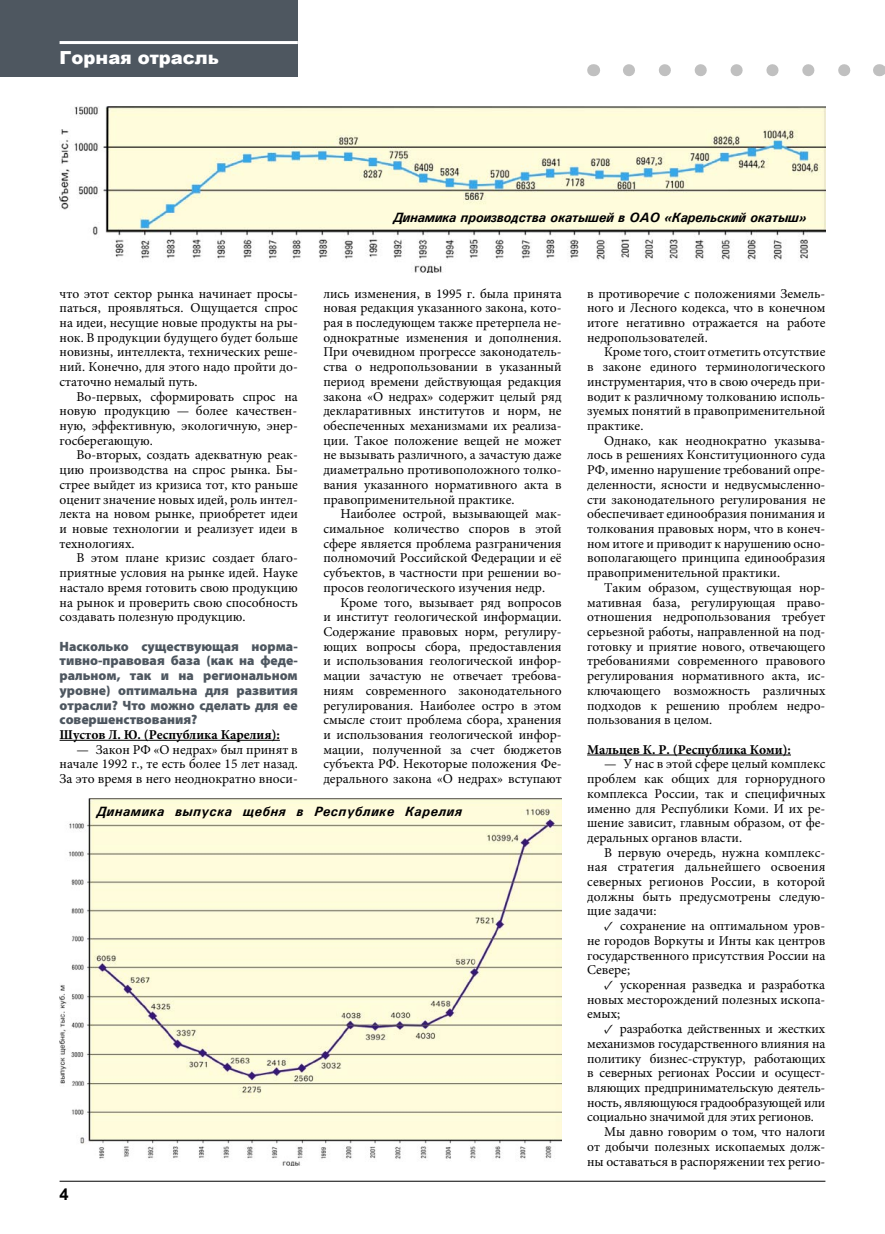
<style>
.page{position:relative;width:885px;height:1234px;background:#fff}
.page>*{position:absolute;margin:0;border:0;box-sizing:border-box;transform-origin:0 0}
.PV_kolontit_ArB-12_left{font:900 18px "Arial";color:#fff}
.t1{font:700 16.5px "Arial";color:#000}
.PV_osn_M-9{font:13.5px/14.7px "Minion Pro";color:#000;text-align:justify}
.PV_osn_M-9-2{font:900 13.5px/14.7px "Myriad Pro";color:#4e5760;text-align:justify}
.PV_osn_M-9-3{font:700 13.5px "Minion Pro";color:#000}
.PV_news_Un{font:italic 700 13.5px "Univers Cyr";color:#000}
.PV_news_Un-2{font:italic 700 13.5px "Univers Cyr";letter-spacing:.05em;color:#000}
</style>
<div class="page">
<div style="left:0;top:0;width:298px;height:77px;background:#4e5760"></div>
<hr style="left:60px;top:41px;width:238px;height:3px;background:#fff">
<hr style="left:60px;top:1180px;width:765px;height:1px;background:#000">
<svg style="left:628px;top:64px;width:223px;height:12px"></svg>
<svg style="left:593px;top:64px;width:1px;height:12px"></svg>
<svg style="left:878px;top:64px;width:7px;height:12px"></svg>
<hr style="left:60px;top:739px;width:220px;height:1px;background:#000">
<hr style="left:587px;top:754px;width:203px;height:1px;background:#000">
<img style="left:60px;top:106px;width:765px;height:166px">
<img style="left:60px;top:798px;width:501px;height:367px">
<p class="PV_kolontit_ArB-12_left" style="left:60px;top:44px;width:161px">Горная отрасль</p>
<p class="PV_news_Un" style="left:393px;top:209px;width:414px">Динамика производства окатышей в ОАО «Карельский окатыш»</p>
<p class="PV_osn_M-9" style="left:60px;top:286px;width:240px">что этот сектор рынка начинает просы&shy;паться, проявляться. Ощущается спрос на идеи, несущие новые продукты на ры&shy;нок. В продукции будущего будет больше новизны, интеллекта, технических реше&shy;ний. Конечно, для этого надо пройти до&shy;статочно немалый путь.</p>
<p class="PV_osn_M-9" style="left:60px;top:389px;width:240px;text-indent:17px">Во-первых, сформировать спрос на новую продукцию — более качествен&shy;ную, эффективную, экологичную, энер&shy;госберегающую.</p>
<p class="PV_osn_M-9" style="left:60px;top:448px;width:240px;text-indent:17px">Во-вторых, создать адекватную реак&shy;цию производства на спрос рынка. Бы&shy;стрее выйдет из кризиса тот, кто раньше оценит значение новых идей, роль интел&shy;лекта на новом рынке, приобретет идеи и новые технологии и реализует идеи в технологиях.</p>
<p class="PV_osn_M-9" style="left:60px;top:551px;width:240px;text-indent:17px">В этом плане кризис создает благо&shy;приятные условия на рынке идей. Науке настало время готовить свою продукцию на рынок и проверить свою способность создавать полезную продукцию.</p>
<p class="PV_osn_M-9-2" style="left:60px;top:638px;width:240px">Насколько существующая норма&shy;тивно-правовая база (как на феде&shy;ральном, так и на региональном уровне) оптимальна для развития отрасли? Что можно сделать для ее совершенствования?</p>
<p class="PV_osn_M-9-3" style="left:60px;top:726px;width:222px">Шустов Л. Ю. (Республика Карелия):</p>
<p class="PV_osn_M-9" style="left:60px;top:742px;width:240px;text-indent:17px">— Закон РФ «О недрах» был принят в начале 1992 г., те есть более 15 лет назад.<br>За это время в него неоднократно вноси-</p>
<p class="PV_osn_M-9" style="left:323px;top:286px;width:240px">лись изменения, в 1995 г. была принята новая редакция указанного закона, кото&shy;рая в последующем также претерпела не&shy;однократные изменения и дополнения.<br>При очевидном прогрессе законодатель&shy;ства о недропользовании в указанный период времени действующая редакция закона «О недрах» содержит целый ряд декларативных институтов и норм, не обеспеченных механизмами их реализа&shy;ции. Такое положение вещей не может не вызывать различного, а зачастую даже диаметрально противоположного толко&shy;вания указанного нормативного акта в правоприменительной практике.</p>
<p class="PV_osn_M-9" style="left:323px;top:507px;width:240px;text-indent:17px">Наиболее острой, вызывающей мак&shy;симальное количество споров в этой сфере является проблема разграничения полномочий Российской Федерации и её субъектов, в частности при решении во&shy;просов геологического изучения недр.</p>
<p class="PV_osn_M-9" style="left:323px;top:595px;width:240px;text-indent:17px">Кроме того, вызывает ряд вопросов и институт геологической информации.<br>Содержание правовых норм, регулиру&shy;ющих вопросы сбора, предоставления и использования геологической инфор&shy;мации зачастую не отвечает требова&shy;ниям современного законодательного регулирования. Наиболее остро в этом смысле стоит проблема сбора, хранения и использования геологической инфор&shy;мации, полученной за счет бюджетов субъекта РФ. Некоторые положения Фе&shy;дерального закона «О недрах» вступают</p>
<p class="PV_news_Un-2" style="left:97px;top:802px;width:366px">Динамика выпуска щебня в Республике Карелия</p>
<p class="t1" style="left:60px;top:1182px;width:11px">4</p>
<p class="PV_osn_M-9" style="left:587px;top:286px;width:240px">в противоречие с положениями Земель&shy;ного и Лесного кодекса, что в конечном итоге негативно отражается на работе недропользователей.</p>
<p class="PV_osn_M-9" style="left:587px;top:345px;width:240px;text-indent:17px">Кроме того, стоит отметить отсутствие в законе единого терминологического инструментария, что в свою очередь при&shy;водит к различному толкованию исполь&shy;зуемых понятий в правоприменительной практике.</p>
<p class="PV_osn_M-9" style="left:587px;top:433px;width:240px;text-indent:17px">Однако, как неоднократно указыва&shy;лось в решениях Конституционного суда РФ, именно нарушение требований опре&shy;деленности, ясности и недвусмысленно&shy;сти законодательного регулирования не обеспечивает единообразия понимания и толкования правовых норм, что в конеч&shy;ном итоге и приводит к нарушению осно&shy;вополагающего принципа единообразия правоприменительной практики.</p>
<p class="PV_osn_M-9" style="left:587px;top:580px;width:240px;text-indent:17px">Таким образом, существующая нор&shy;мативная база, регулирующая право&shy;отношения недропользования требует серьезной работы, направленной на под&shy;готовку и приятие нового, отвечающего требованиями современного правового регулирования нормативного акта, ис&shy;ключающего возможность различных подходов к решению проблем недро&shy;пользования в целом.</p>
<p class="PV_osn_M-9-3" style="left:587px;top:741px;width:205px">Мальцев К. Р. (Республика Коми):</p>
<p class="PV_osn_M-9" style="left:587px;top:757px;width:240px;text-indent:17px">— У нас в этой сфере целый комплекс проблем как общих для горнорудного комплекса России, так и специфичных именно для Республики Коми. И их ре&shy;шение зависит, главным образом, от фе&shy;деральных органов власти.</p>
<p class="PV_osn_M-9" style="left:587px;top:845px;width:240px;text-indent:17px">В первую очередь, нужна комплекс&shy;ная стратегия дальнейшего освоения северных регионов России, в которой должны быть предусмотрены следую&shy;щие задачи:</p>
<p class="PV_osn_M-9" style="left:587px;top:918px;width:240px;text-indent:33px">сохранение на оптимальном уров&shy;не городов Воркуты и Инты как центров государственного присутствия России на Севере;</p>
<p class="PV_osn_M-9" style="left:587px;top:977px;width:240px;text-indent:33px">ускоренная разведка и разработка новых месторождений полезных ископа&shy;емых;</p>
<p class="PV_osn_M-9" style="left:587px;top:1021px;width:240px;text-indent:33px">разработка действенных и жестких механизмов государственного влияния на политику бизнес-структур, работающих в северных регионах России и осущест&shy;вляющих предпринимательскую деятель&shy;ность, являющуюся градообразующей или социально значимой для этих регионов.</p>
<p class="PV_osn_M-9" style="left:587px;top:1124px;width:240px;text-indent:17px">Мы давно говорим о том, что налоги от добычи полезных ископаемых долж&shy;ны оставаться в распоряжении тех регио-</p>
</div>
